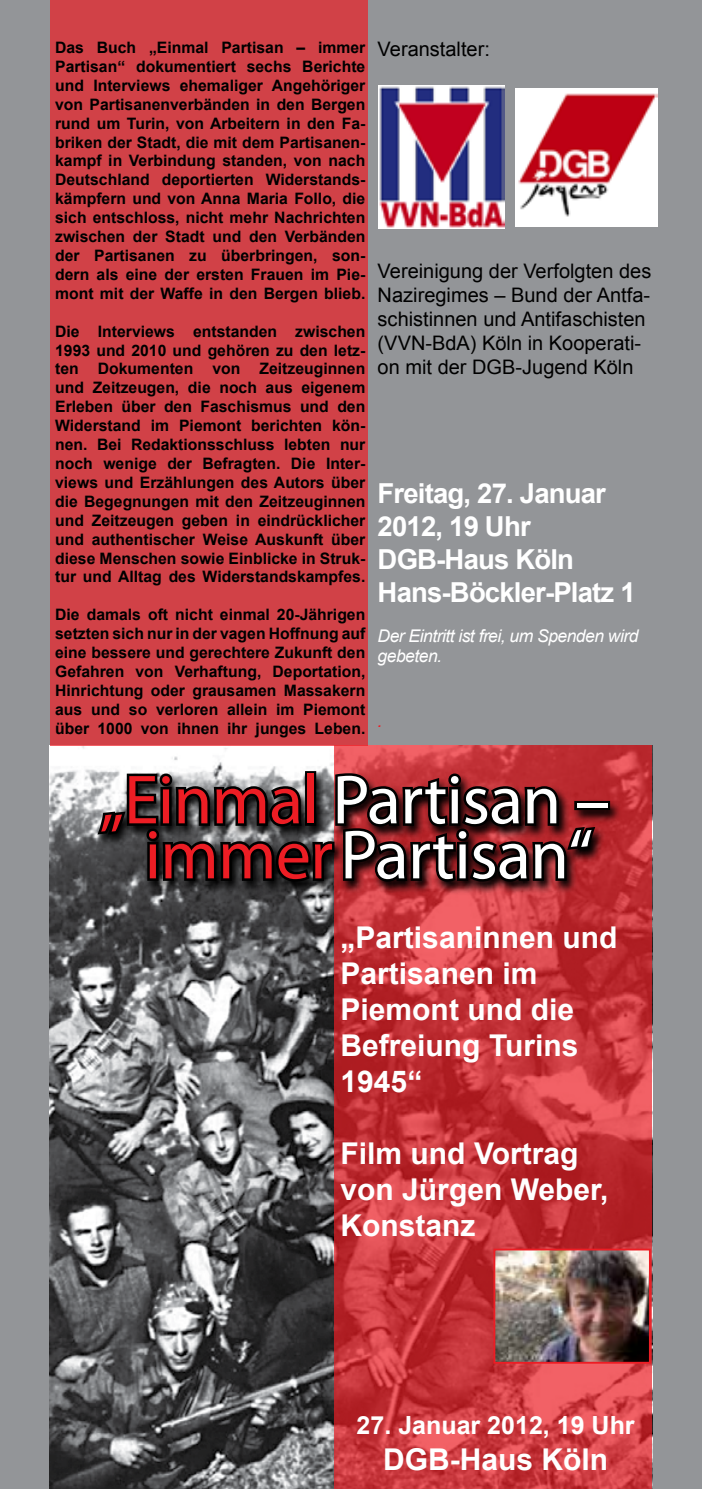
<style>
.page{position:relative;width:702px;height:1489px;background:#fff}
.page>*{position:absolute;margin:0;border:0;box-sizing:border-box;transform-origin:0 0}
.t1{font:70px/55px "Myriad Pro";letter-spacing:-.01em;color:#fff;text-align:center}
.t2{font:700 30px/36px "Arial";color:#fff}
.t3{font:700 27.5px/33px "Arial";letter-spacing:-.03em;color:#fff}
.t4{font:700 25px "Arial";color:#fff}
.t5{font:20px/24px "Arial";color:#000}
.t6{font:italic 17.5px/20px "Arial";letter-spacing:-.03em;color:#fff}
.t7{font:italic 17.5px "Arial";color:#ed1d24}
.t8{font:700 15.75px/19px "Arial";color:#000;text-align:justify}
.s1{color:#ed1d24}
</style>
<div class="page">
<div style="left:0;top:0;width:702px;height:745px;background:#939598"></div>
<div style="left:0;top:745px;width:702px;height:743px;background:#939598"></div>
<img style="left:50px;top:745px;width:284px;height:743px">
<svg style="left:334px;top:745px;width:318px;height:743px;background:#c8373c"></svg>
<svg style="left:94px;top:770px;width:527px;height:125px;background:#8d3437"></svg>
<div style="left:574px;top:801px;width:36px;height:9px;border:5px solid #000"></div>
<svg style="left:94px;top:770px;width:505px;height:115px;background:#46282a"></svg>
<img style="left:496px;top:1251px;width:151px;height:109px">
<div style="left:493px;top:1248px;width:157px;height:115px;border:2px solid #ed1d24"></div>
<div style="left:50px;top:0;width:317px;height:745px;background:#d14147"></div>
<img style="left:378px;top:86px;width:126px;height:142px">
<img style="left:515px;top:88px;width:142px;height:138px">
<p class="t8" style="left:55px;top:38px;width:312px">Das Buch „Einmal Partisan – immer Partisan“ dokumentiert sechs Berichte und Interviews ehemaliger Angehöriger von Partisanenverbänden in den Bergen rund um Turin, von Arbeitern in den Fa&shy;briken der Stadt, die mit dem Partisanen&shy;kampf in Verbindung standen, von nach Deutschland deportierten Widerstands&shy;kämpfern und von Anna Maria Follo, die sich entschloss, nicht mehr Nachrichten zwischen der Stadt und den Verbänden der Partisanen zu überbringen, son&shy;dern als eine der ersten Frauen im Pie&shy;mont mit der Waffe in den Bergen blieb.</p>
<p class="t8" style="left:55px;top:322px;width:312px">Die Interviews entstanden zwischen 1993 und 2010 und gehören zu den letz&shy;ten Dokumenten von Zeitzeuginnen und Zeitzeugen, die noch aus eigenem Erleben über den Faschismus und den Widerstand im Piemont berichten kön&shy;nen. Bei Redaktionsschluss lebten nur noch wenige der Befragten. Die Inter&shy;views und Erzählungen des Autors über die Begegnungen mit den Zeitzeuginnen und Zeitzeugen geben in eindrücklicher und authentischer Weise Auskunft über diese Menschen sowie Einblicke in Struk&shy;tur und Alltag des Widerstandskampfes.</p>
<p class="t8" style="left:55px;top:605px;width:312px">Die damals oft nicht einmal 20-Jährigen setzten sich nur in der vagen Hoffnung auf eine bessere und gerechtere Zukunft den Gefahren von Verhaftung, Deportation, Hinrichtung oder grausamen Massakern aus und so verloren allein im Piemont über 1000 von ihnen ihr junges Leben.</p>
<p class="t5" style="left:377px;top:37px;width:114px">Veranstalter:</p>
<p class="t5" style="left:377px;top:259px;width:275px">Vereinigung der Verfolgten des<br>Naziregimes – Bund der Antfa&shy;schistinnen und Antifaschisten (VVN-BdA) Köln in Kooperati&shy;on mit der DGB-Jugend Köln</p>
<h3 class="t3" style="left:377px;top:478px;width:259px">Freitag, 27. Januar<br>2012, 19 Uhr<br>DGB-Haus Köln<br>Hans-Böckler-Platz 1</h3>
<p class="t6" style="left:377px;top:626px;width:262px">Der Eintritt ist frei, um Spenden wird gebeten.</p>
<p class="t7" style="left:377px;top:710px;width:6px">.</p>
<h1 class="t1" style="left:100px;top:771px;width:511px"><span class="s1">„Einmal</span> Partisan – <span class="s1">immer</span> Partisan“</h1>
<h2 class="t2" style="left:340px;top:920px;width:278px">„Partisaninnen und<br>Partisanen im<br>Piemont und die<br>Befreiung Turins<br>1945“</h2>
<h2 class="t2" style="left:340px;top:1136px;width:269px">Film und Vortrag von Jürgen Weber,<br>Konstanz</h2>
<h3 class="t4" style="left:356px;top:1408px;width:279px">27. Januar 2012, 19 Uhr</h3>
<h2 class="t2" style="left:383px;top:1442px;width:226px">DGB-Haus Köln</h2>
</div>
